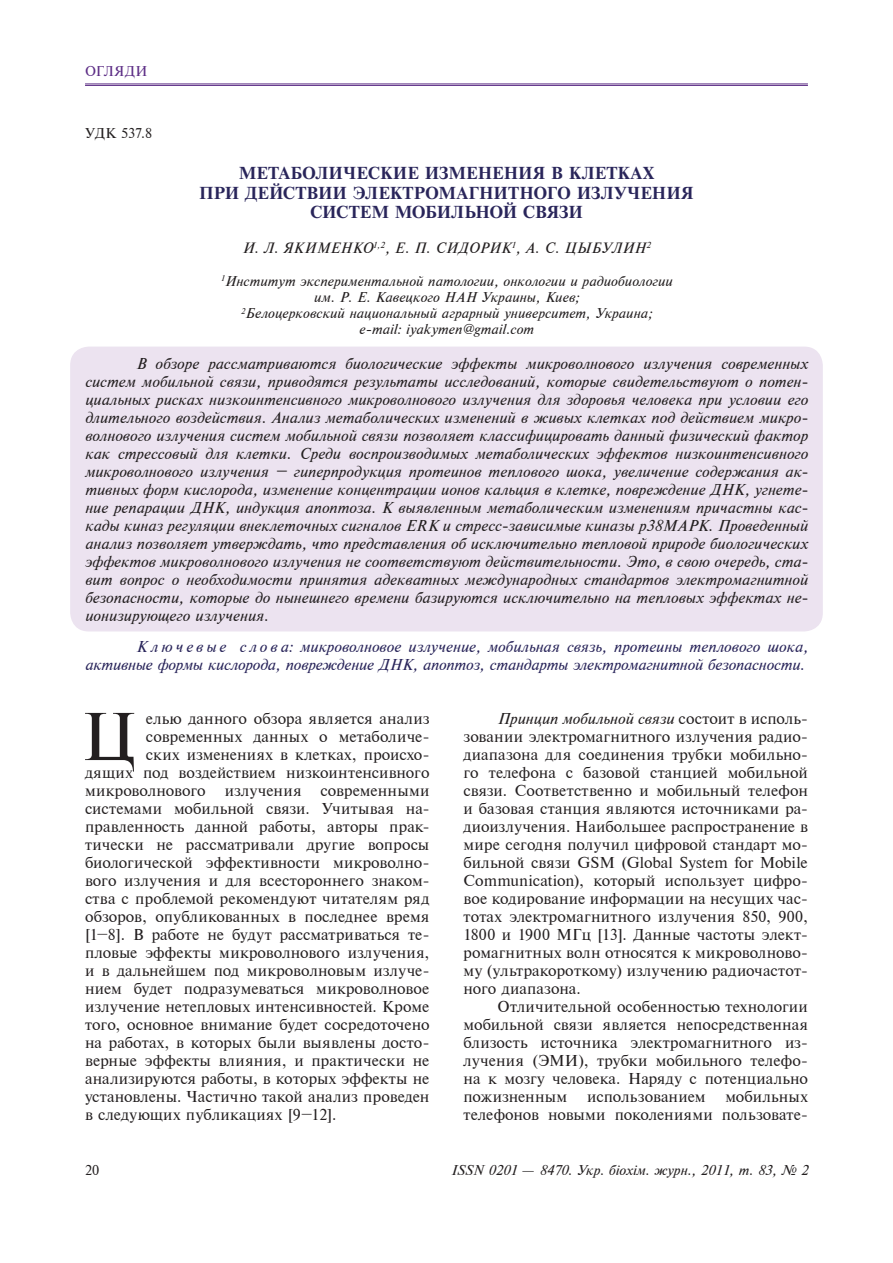
<style>
.page{position:relative;width:893px;height:1263px;background:#fff}
.page>*{position:absolute;margin:0;border:0;box-sizing:border-box;transform-origin:0 0}
.t1{font:63.45px "Newton C";color:#231f20}
.t2{font:16.5px/19.8px "Newton C Bold";letter-spacing:.01em;color:#29255a;text-align:center}
.t3{font:15px/18px "Newton C";letter-spacing:.005em;color:#231f20;text-align:justify}
.t4{font:15px/18px "Newton C Italic";color:#231f20;text-align:justify}
.t5{font:15px/18px "Newton C Italic";letter-spacing:-.005em;color:#29255a}
.t6{font:14.25px "Newton C Italic";letter-spacing:.02em;color:#231f20}
.t7{font:13.5px/16.2px "Newton C Italic";letter-spacing:.005em;color:#231f20;text-align:center}
.t8{font:13.5px "Newton C";color:#231f20}
.t9{font:13.5px "Newton C";letter-spacing:.04em;color:#5d2e86}
.t10{font:8.25px "Newton C Italic";color:#231f20}
.s1{font-family:"Newton C"}
</style>
<div class="page">
<hr style="left:85px;top:84px;width:723px;height:1px;background:#5d2e86">
<hr style="left:85px;top:85px;width:723px;height:1px;background:#5d2e86">
<div style="left:71px;top:347px;width:751px;height:284px;background:#ece3f0;border-radius:18px"></div>
<div style="left:70px;top:347px;width:753px;height:284px;border:2px solid #ece3f0;border-radius:18px"></div>
<p class="t9" style="left:85px;top:64px;width:53px">Огляди</p>
<p class="t8" style="left:85px;top:125px;width:69px">УДК 537.8</p>
<p class="t2" style="left:199px;top:163px;width:496px">метаболические изменения в клетках<br>при действии электромагнитного излучения систем мобильной связи</p>
<p class="t6" style="left:242px;top:239px;width:372px">И. Л. Якименко<sup>1,2</sup>, Е. П. Сидорик<sup>1</sup>, А. С. ЦыбулиН</p>
<p class="t10" style="left:646px;top:240px;width:6px">2</p>
<p class="t7" style="left:220px;top:273px;width:454px"><sup>1</sup>Институт экспериментальной патологии, онкологии и радиобиологии им. Р. Е. Кавецкого НАН Украины, Киев;<br><sup>2</sup>Белоцерковский национальный аграрный университет, Украина; e-mail: iyakymen@gmail.com</p>
<p class="t4" style="left:85px;top:355px;width:726px;text-indent:51px">В обзоре рассматриваются биологические эффекты микроволнового излучения современных систем мобильной связи, приводятся результаты исследований, которые свидетельствуют о потен&shy;циальных рисках низкоинтенсивного микроволнового излучения для здоровья человека при условии его длительного воздействия. Анализ метаболических изменений в живых клетках под действием микро&shy;волнового излучения систем мобильной связи позволяет классифицировать данный физический фактор как стрессовый для клетки. Среди воспроизводимых метаболических эффектов низкоинтенсивного микроволнового излучения – гиперпродукция протеинов теплового шока, увеличение содержания ак&shy;тивных форм кислорода, изменение концентрации ионов кальция в клетке, повреждение ДНК</p>
<p class="t4" style="left:745px;top:481px;width:65px">, угнете-</p>
<p class="t4" style="left:85px;top:499px;width:724px;text-indent:140px">, индукция апоптоза. К выявленным метаболическим изменениям причастны кас&shy;кады киназ регуляции внеклеточных сигналов ERK и стресс-зависимые киназы p38MAPK. Проведенный анализ позволяет утверждать, что представления об исключительно тепловой природе биологических эффектов микроволнового излучения не соответствуют действительности. Это, в свою очередь, ста&shy;вит вопрос о необходимости принятия адекватных международных стандартов электромагнитной безопасности, которые до нынешнего времени базируются исключительно на тепловых эффектах не&shy;ионизирующего излучения.</p>
<p class="t5" style="left:85px;top:638px;width:724px;text-indent:51px">К л ю ч е в ы е с л о в а: микроволновое излучение, мобильная связь, протеины теплового шока, активные формы кислорода, повреждение ДНК</p>
<p class="t4" style="left:85px;top:499px;width:119px">ние репарации ДНК</p>
<p class="t5" style="left:413px;top:656px;width:393px">, апоптоз, стандарты электромагнитной безопасности.</p>
<h1 class="t1" style="left:82px;top:700px;width:56px">Ц</h1>
<p class="t3" style="left:146px;top:710px;width:285px">елью данного обзора является анализ</p>
<p class="t3" style="left:146px;top:728px;width:285px">современных данных о метаболиче-</p>
<p class="t3" style="left:146px;top:746px;width:285px">ских изменениях в клетках, происхо-</p>
<p class="t3" style="left:85px;top:764px;width:346px">дящих под воздействием низкоинтенсивного</p>
<p class="t3" style="left:85px;top:782px;width:122px">микроволнового</p>
<p class="t3" style="left:225px;top:782px;width:78px">излучения</p>
<p class="t3" style="left:85px;top:782px;width:346px;text-indent:235px">современными системами мобильной связи. Учитывая на&shy;правленность данной работы, авторы прак&shy;тически не рассматривали другие вопросы биологической эффективности микроволно&shy;вого излучения и для всестороннего знаком&shy;ства с проблемой рекомендуют читателям ряд обзоров, опубликованных в последнее время [1–8]. В работе не будут рассматриваться те&shy;пловые эффекты микроволнового излучения, и в дальнейшем под микроволновым излуче&shy;нием будет подразумеваться микроволновое излучение нетепловых интенсивностей. Кроме того, основное внимание будет сосредоточено на работах, в которых были выявлены досто&shy;верные эффекты влияния, и практически не анализируются работы, в которых эффекты не установлены. Частично такой анализ проведен в следующих публикациях [9–12].</p>
<p class="t4" style="left:497px;top:710px;width:312px">Принцип мобильной связи <span class="s1">состоит в исполь-</span></p>
<p class="t3" style="left:463px;top:728px;width:346px">зовании электромагнитного излучения радио&shy;диапазона для соединения трубки мобильно&shy;го телефона с базовой станцией мобильной связи. Соответственно и мобильный телефон и базовая станция являются источниками ра&shy;диоизлучения. Наибольшее распространение в мире сегодня получил цифровой стандарт мо&shy;бильной связи GSM (Global System for Mobile Communication), который использует цифро&shy;вое кодирование информации на несущих час&shy;тотах электромагнитного излучения 850, 900, 1800 и 1900 МГц [13]. Данные частоты элект&shy;ромагнитных волн относятся к микроволново&shy;му (ультракороткому) излучению радиочастот&shy;ного диапазона.</p>
<p class="t3" style="left:463px;top:998px;width:346px;text-indent:34px">Отличительной особенностью технологии мобильной связи является непосредственная близость источника электромагнитного из&shy;лучения (ЭМИ), трубки мобильного телефо&shy;на к мозгу человека. Наряду с потенциально пожизненным</p>
<p class="t3" style="left:463px;top:1088px;width:346px;text-align:right">мобильных<br>телефонов новыми поколениями пользовате-</p>
<p class="t3" style="left:587px;top:1088px;width:120px">использованием</p>
<p class="t8" style="left:85px;top:1163px;width:16px">20</p>
<p class="t7" style="left:451px;top:1162px;width:358px">ISSN 0201 <span class="s1">—</span> 8470. Укр. біохім. журн., 2011, т. 83, № 2</p>
</div>
